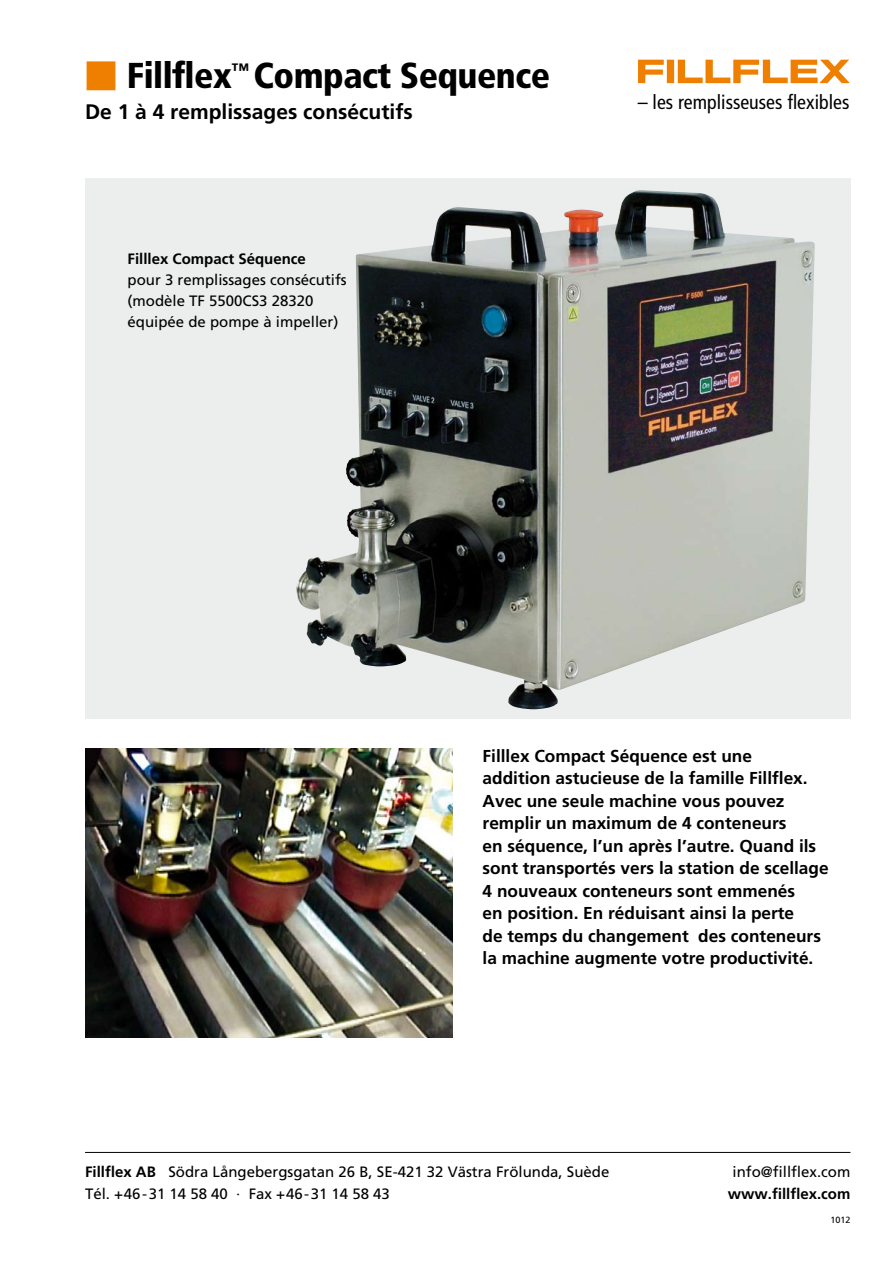
<style>
.page{position:relative;width:893px;height:1263px;background:#fff}
.page>*{position:absolute;margin:0;border:0;box-sizing:border-box;transform-origin:0 0}
.t1{font:900 condensed 36px "Frutiger";letter-spacing:-.015em;color:#000}
.t2{font:700 21px "Frutiger";color:#000}
.t3{font:condensed 19.95px "Frutiger";color:#000}
.t4{font:700 17.25px/22.5px "Frutiger";color:#000}
.t5{font:15px/21px "Frutiger";color:#000}
.t6{font:700 15px "Frutiger";color:#000}
.t7{font:9px "Frutiger";color:#000}
.s1{font-family:"Universal Newswith Comm Pi";font-weight:400;font-stretch:normal;color:#ee7f00}
.s2{font-weight:700}
</style>
<div class="page">
<svg style="left:85px;top:179px;width:765px;height:540px;background:#cccdca"></svg>
<img style="left:296px;top:190px;width:342px;height:420px">
<hr style="left:85px;top:1152px;width:765px;height:1px;background:#000">
<img style="left:85px;top:748px;width:368px;height:289px">
<svg style="left:638px;top:60px;width:212px;height:24px"></svg>
<svg style="left:638px;top:60px;width:26px;height:23px"></svg>
<div style="left:667px;top:60px;width:7px;height:23px;background:#ee7f00"></div>
<svg style="left:678px;top:60px;width:172px;height:23px"></svg>
<h1 class="t1" style="left:85px;top:53px;width:467px"><span class="s1">m</span> Fillflex<sup>™</sup> Compact Sequence</h1>
<p class="t2" style="left:85px;top:99px;width:329px">De 1 à 4 remplissages consécutifs</p>
<p class="t3" style="left:638px;top:90px;width:213px">– les remplisseuses flexibles</p>
<p class="t6" style="left:128px;top:250px;width:180px">Filllex Compact Séquence</p>
<p class="t5" style="left:128px;top:269px;width:221px">pour 3 remplissages consécutifs (modèle TF 5500CS3 28320 équipée de pompe à impeller)</p>
<p class="t4" style="left:483px;top:744px;width:348px">Filllex Compact Séquence est une<br>addition astucieuse de la famille Fillflex.<br>Avec une seule machine vous pouvez remplir un maximum de 4 conteneurs<br>en séquence, l’un après l’autre. Quand ils sont transportés vers la station de scellage 4 nouveaux conteneurs sont emmenés<br>en position. En réduisant ainsi la perte<br>de temps du changement des conteneurs la machine augmente votre productivité.</p>
<p class="t5" style="left:85px;top:1161px;width:526px"><span class="s2">Fillflex AB</span> Södra Långebergsgatan 26 B, SE-421 32 Västra Frölunda, Suède</p>
<p class="t5" style="left:733px;top:1161px;width:119px">info@fillflex.com</p>
<p class="t5" style="left:85px;top:1183px;width:306px">Tél. +46-31 14 58 40 · Fax +46-31 14 58 43</p>
<p class="t6" style="left:728px;top:1185px;width:124px">www.fillflex.com</p>
<p class="t7" style="left:830px;top:1215px;width:22px">1012</p>
</div>
